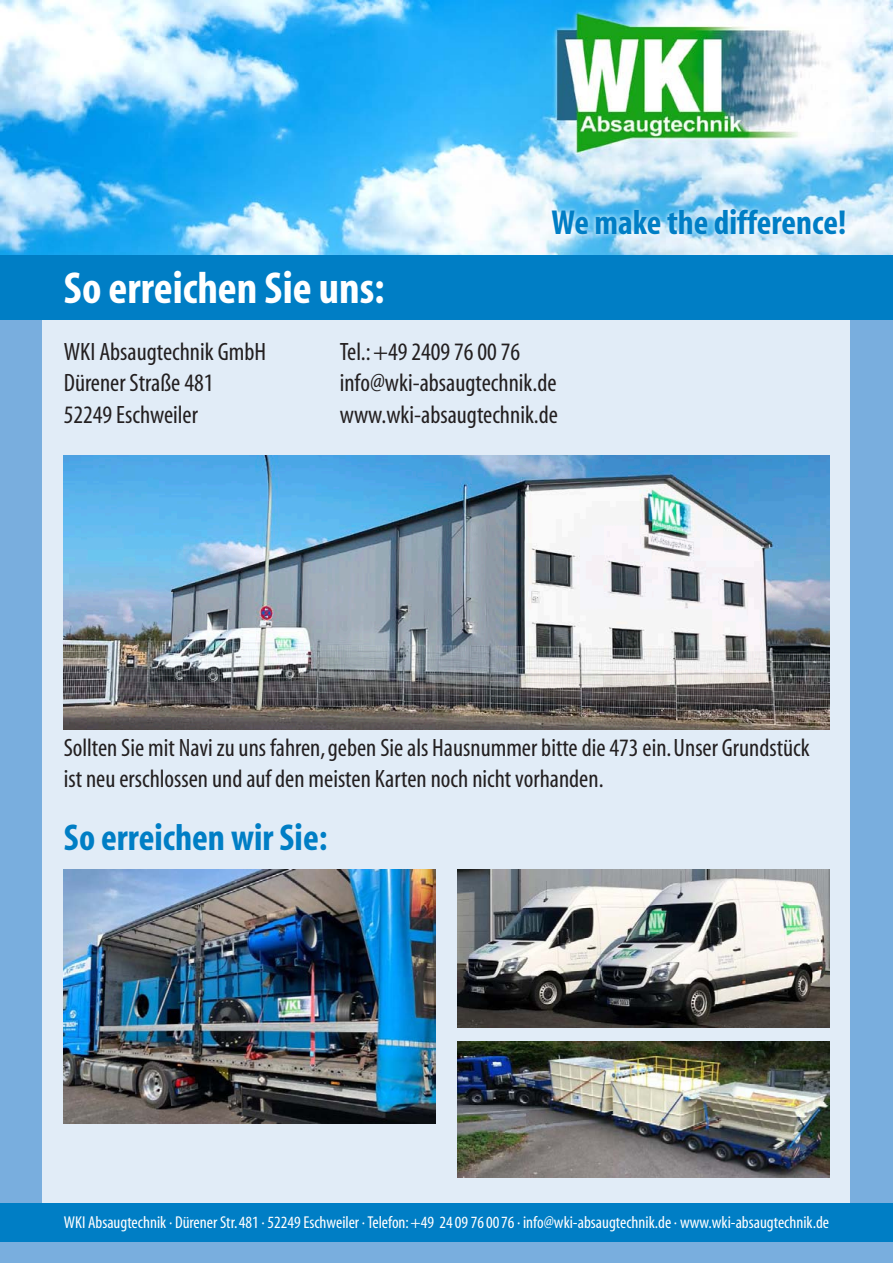
<style>
.page{position:relative;width:893px;height:1263px;background:#fff}
.page>*{position:absolute;margin:0;border:0;box-sizing:border-box;transform-origin:0 0}
.t1{font:700 condensed 45px "Myriad";color:#fff}
.Fließtext{font:700 condensed 37.5px "Myriad";color:#007ec5}
.t2{font:700 condensed 34.8px "Myriad";color:#007ec5}
.Fließtext-2{font:condensed 25.2px/31.5px "Myriad";color:#231f20}
.t3{font:condensed 17.25px "Myriad";color:#fff}
</style>
<div class="page">
<img style="left:0;top:0;width:893px;height:255px">
<div style="left:0;top:309px;width:893px;height:954px;background:#79aede"></div>
<svg style="left:546px;top:203px;width:304px;height:36px"></svg>
<div style="left:43px;top:309px;width:807px;height:894px;background:#e1ecf7"></div>
<div style="left:0;top:255px;width:893px;height:64px;background:#007ec5"></div>
<div style="left:0;top:1203px;width:893px;height:39px;background:#007ec5"></div>
<img style="left:64px;top:455px;width:765px;height:274px">
<img style="left:457px;top:869px;width:372px;height:159px">
<img style="left:457px;top:1042px;width:372px;height:136px">
<img style="left:64px;top:869px;width:372px;height:254px">
<p class="t1" style="left:64px;top:265px;width:322px">So erreichen Sie uns:</p>
<p class="t2" style="left:552px;top:205px;width:296px">We make the difference!</p>
<p class="Fließtext-2" style="left:64px;top:336px;width:204px">WKI Absaugtechnik GmbH</p>
<p class="Fließtext-2" style="left:340px;top:336px;width:182px">Tel.: +49 2409 76 00 76</p>
<p class="Fließtext-2" style="left:64px;top:368px;width:151px">Dürener Straße 481</p>
<p class="Fließtext-2" style="left:340px;top:368px;width:218px">info@wki-absaugtechnik.de</p>
<p class="Fließtext-2" style="left:64px;top:399px;width:136px">52249 Eschweiler</p>
<p class="Fließtext-2" style="left:340px;top:399px;width:220px">www.wki-absaugtechnik.de</p>
<p class="Fließtext-2" style="left:64px;top:732px;width:747px">Sollten Sie mit Navi zu uns fahren, geben Sie als Hausnummer bitte die 473 ein. Unser Grundstück ist neu erschlossen und auf den meisten Karten noch nicht vorhanden.</p>
<p class="Fließtext" style="left:64px;top:819px;width:265px">So erreichen wir Sie:</p>
<p class="t3" style="left:64px;top:1214px;width:767px">WKI Absaugtechnik · Dürener Str. 481 · 52249 Eschweiler · Telefon: +49 24 09 76 0076 · info@wki-absaugtechnik.de · www.wki-absaugtechnik.de</p>
</div>
